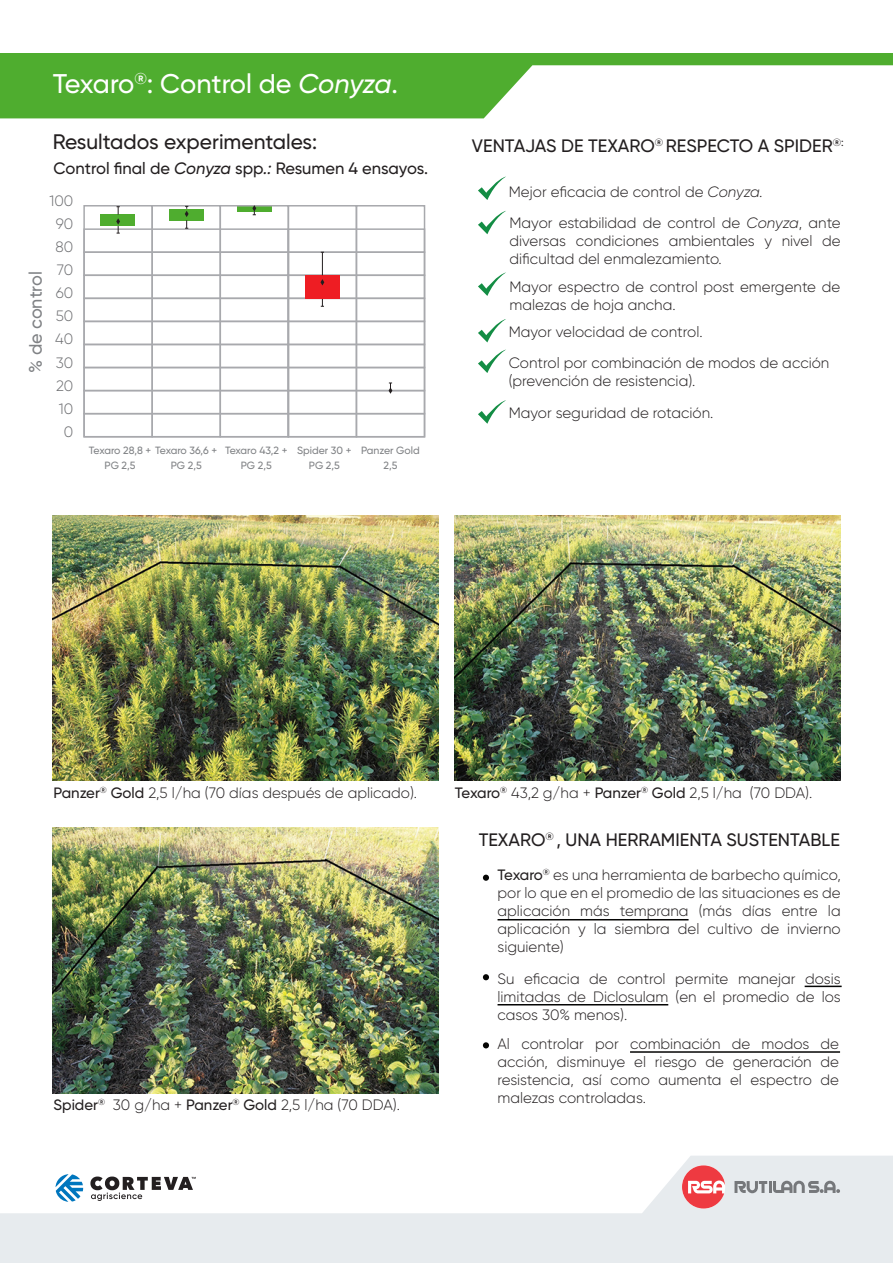
<style>
.page{position:relative;width:893px;height:1263px;background:#fff}
.page>*{position:absolute;margin:0;border:0;box-sizing:border-box;transform-origin:0 0}
.t1{font:500 27px "Gilroy";letter-spacing:-.005em;color:#fff}
.t2{font:500 21px "Gilroy";color:#231f20}
.t3{font:500 18px "Gilroy";color:#231f20}
.t4{font:500 18px "Gilroy";color:#808285}
.t5{font:500 16.5px "Gilroy";color:#231f20}
.t6{font:300 15px/18px "Gilroy";color:#231f20;text-align:justify}
.t7{font:300 15px/23.1px "Gilroy";color:#6c6d70;text-align:right}
.t8{font:500 10.5px/15px "Gilroy";letter-spacing:-.025em;color:#808285}
.t9{font:500 10.5px/15px "Gilroy";letter-spacing:-.005em;color:#808285;text-align:center}
.s1{font-style:italic}
.s2{font-weight:500}
</style>
<div class="page">
<div style="left:101px;top:215px;width:34px;height:11px;background:#4fad2f"></div>
<div style="left:170px;top:209px;width:34px;height:11px;background:#4fad2f"></div>
<div style="left:237px;top:206px;width:34px;height:6px;background:#4fad2f"></div>
<svg style="left:0;top:1156px;width:893px;height:107px;fill:#e7ebee"></svg>
<svg style="left:56px;top:1174px;width:27px;height:28px"></svg>
<svg style="left:90px;top:1176px;width:106px;height:25px"></svg>
<svg style="left:734px;top:1181px;width:106px;height:12px"></svg>
<svg style="left:682px;top:1165px;width:43px;height:43px;background:#ef8287"></svg>
<svg style="left:0;top:53px;width:893px;height:65px;fill:#4fad2f"></svg>
<div style="left:83px;top:205px;width:70px;height:232px;border:2px solid #a8a9ad"></div>
<div style="left:151px;top:205px;width:70px;height:232px;border:2px solid #a8a9ad"></div>
<div style="left:220px;top:205px;width:69px;height:232px;border:2px solid #a8a9ad"></div>
<div style="left:83px;top:228px;width:206px;height:25px;border:2px solid #a8a9ad"></div>
<div style="left:83px;top:251px;width:206px;height:25px;border:2px solid #a8a9ad"></div>
<div style="left:83px;top:275px;width:206px;height:24px;border:2px solid #a8a9ad"></div>
<div style="left:83px;top:298px;width:206px;height:24px;border:2px solid #a8a9ad"></div>
<div style="left:83px;top:321px;width:206px;height:24px;border:2px solid #a8a9ad"></div>
<div style="left:83px;top:344px;width:206px;height:24px;border:2px solid #a8a9ad"></div>
<div style="left:83px;top:367px;width:206px;height:24px;border:2px solid #a8a9ad"></div>
<div style="left:83px;top:390px;width:206px;height:24px;border:2px solid #a8a9ad"></div>
<div style="left:83px;top:413px;width:206px;height:24px;border:2px solid #a8a9ad"></div>
<div style="left:288px;top:205px;width:69px;height:232px;border:2px solid #a8a9ad"></div>
<div style="left:356px;top:205px;width:69px;height:232px;border:2px solid #a8a9ad"></div>
<div style="left:288px;top:228px;width:137px;height:25px;border:2px solid #a8a9ad"></div>
<div style="left:288px;top:251px;width:137px;height:25px;border:2px solid #a8a9ad"></div>
<div style="left:288px;top:275px;width:137px;height:24px;border:2px solid #a8a9ad"></div>
<div style="left:288px;top:298px;width:137px;height:24px;border:2px solid #a8a9ad"></div>
<div style="left:288px;top:321px;width:137px;height:24px;border:2px solid #a8a9ad"></div>
<div style="left:288px;top:344px;width:137px;height:24px;border:2px solid #a8a9ad"></div>
<div style="left:288px;top:367px;width:137px;height:24px;border:2px solid #a8a9ad"></div>
<div style="left:288px;top:390px;width:137px;height:24px;border:2px solid #a8a9ad"></div>
<div style="left:288px;top:413px;width:137px;height:24px;border:2px solid #a8a9ad"></div>
<svg style="left:116px;top:206px;width:4px;height:28px"></svg>
<svg style="left:185px;top:206px;width:4px;height:23px"></svg>
<div style="left:305px;top:275px;width:34px;height:23px;background:#ee1d23"></div>
<svg style="left:321px;top:298px;width:3px;height:9px"></svg>
<svg style="left:320px;top:252px;width:4px;height:33px"></svg>
<svg style="left:483px;top:875px;width:6px;height:6px"></svg>
<svg style="left:483px;top:974px;width:6px;height:6px"></svg>
<svg style="left:483px;top:1042px;width:6px;height:6px"></svg>
<svg style="left:252px;top:205px;width:4px;height:10px"></svg>
<svg style="left:389px;top:383px;width:3px;height:11px"></svg>
<img style="left:52px;top:515px;width:386px;height:266px">
<img style="left:455px;top:515px;width:386px;height:266px">
<img style="left:52px;top:828px;width:386px;height:265px">
<svg style="left:478px;top:176px;width:28px;height:24px"></svg>
<svg style="left:478px;top:211px;width:28px;height:23px"></svg>
<svg style="left:478px;top:272px;width:28px;height:24px"></svg>
<svg style="left:478px;top:319px;width:28px;height:23px"></svg>
<svg style="left:478px;top:349px;width:28px;height:24px"></svg>
<svg style="left:478px;top:400px;width:28px;height:24px"></svg>
<hr style="left:498px;top:919px;width:190px;height:1px;background:#050504">
<hr style="left:805px;top:986px;width:37px;height:1px;background:#050504">
<hr style="left:498px;top:1004px;width:170px;height:1px;background:#050504">
<hr style="left:630px;top:1051px;width:210px;height:2px;background:#050504">
<h1 class="t1" style="left:53px;top:67px;width:347px">Texaro<sup>®</sup>: Control de <span class="s1">Conyza</span>.</h1>
<h2 class="t2" style="left:53px;top:129px;width:266px">Resultados experimentales:</h2>
<p class="t3" style="left:472px;top:135px;width:373px">VENTAJAS DE TEXARO<sup>®</sup> RESPECTO A SPIDER<sup>®:</sup></p>
<p class="t5" style="left:54px;top:158px;width:376px">Control final de <span class="s1">Conyza</span> spp<span class="s1">.:</span> Resumen 4 ensayos.</p>
<p class="t7" style="left:49px;top:189px;width:25px">100<br>90<br>80<br>70<br>60<br>50<br>40<br>30<br>20<br>10<br>0</p>
<p class="t4" style="left:24px;top:373px;width:103px;rotate:-90deg">% de control</p>
<p class="t8" style="left:105px;top:443px;width:114px;text-indent:-16px">Texaro 28,8 + Texaro 36,6 +<br>PG 2,5</p>
<p class="t9" style="left:171px;top:458px;width:32px">PG 2,5</p>
<p class="t8" style="left:225px;top:443px;width:64px;text-align:center">Texaro 43,2 +<br>PG 2,5</p>
<p class="t9" style="left:297px;top:443px;width:56px">Spider 30 +<br>PG 2,5</p>
<p class="t9" style="left:361px;top:443px;width:60px">Panzer Gold<br>2,5</p>
<p class="t6" style="left:509px;top:182px;width:256px">Mejor eficacia de control de <span class="s1">Conyza.</span></p>
<p class="t6" style="left:510px;top:213px;width:333px">Mayor estabilidad de control de <span class="s1">Conyza</span>, ante diversas condiciones ambientales y nivel de dificultad del enmalezamiento.</p>
<p class="t6" style="left:510px;top:277px;width:332px">Mayor espectro de control post emergente de malezas de hoja ancha.</p>
<p class="t6" style="left:509px;top:317px;width:322px;line-height:30.5px">Mayor velocidad de control.<br>Control por combinación de modos de acción</p>
<p class="t6" style="left:509px;top:364px;width:206px;line-height:32.2px">(prevención de resistencia).<br>Mayor seguridad de rotación.</p>
<p class="t6" style="left:54px;top:784px;width:365px"><span class="s2">Panzer</span><sup>®</sup> <span class="s2">Gold</span> 2,5 l/ha (70 días después de aplicado).</p>
<p class="t6" style="left:455px;top:783px;width:359px"><span class="s2">Texaro</span><sup>®</sup> 43,2 g/ha + <span class="s2">Panzer</span><sup>®</sup> <span class="s2">Gold</span> 2,5 l/ha (70 DDA).</p>
<p class="t3" style="left:479px;top:829px;width:363px">TEXARO<sup>®</sup> , UNA HERRAMIENTA SUSTENTABLE</p>
<p class="t6" style="left:497px;top:866px;width:345px"><span class="s2">Texaro</span><sup>®</sup> es una herramienta de barbecho químico, por lo que en el promedio de las situaciones es de aplicación más temprana (más días entre la aplicación y la siembra del cultivo de invierno siguiente)</p>
<p class="t6" style="left:54px;top:1095px;width:348px"><span class="s2">Spider</span><sup>®</sup> 30 g/ha + <span class="s2">Panzer</span><sup>®</sup> <span class="s2">Gold</span> 2,5 l/ha (70 DDA).</p>
<p class="t6" style="left:498px;top:969px;width:345px">Su eficacia de control permite manejar dosis limitadas de Diclosulam (en el promedio de los casos 30% menos).</p>
<p class="t6" style="left:497px;top:1035px;width:343px">Al controlar por combinación de modos de acción, disminuye el riesgo de generación de resistencia, así como aumenta el espectro de malezas controladas.</p>
</div>
